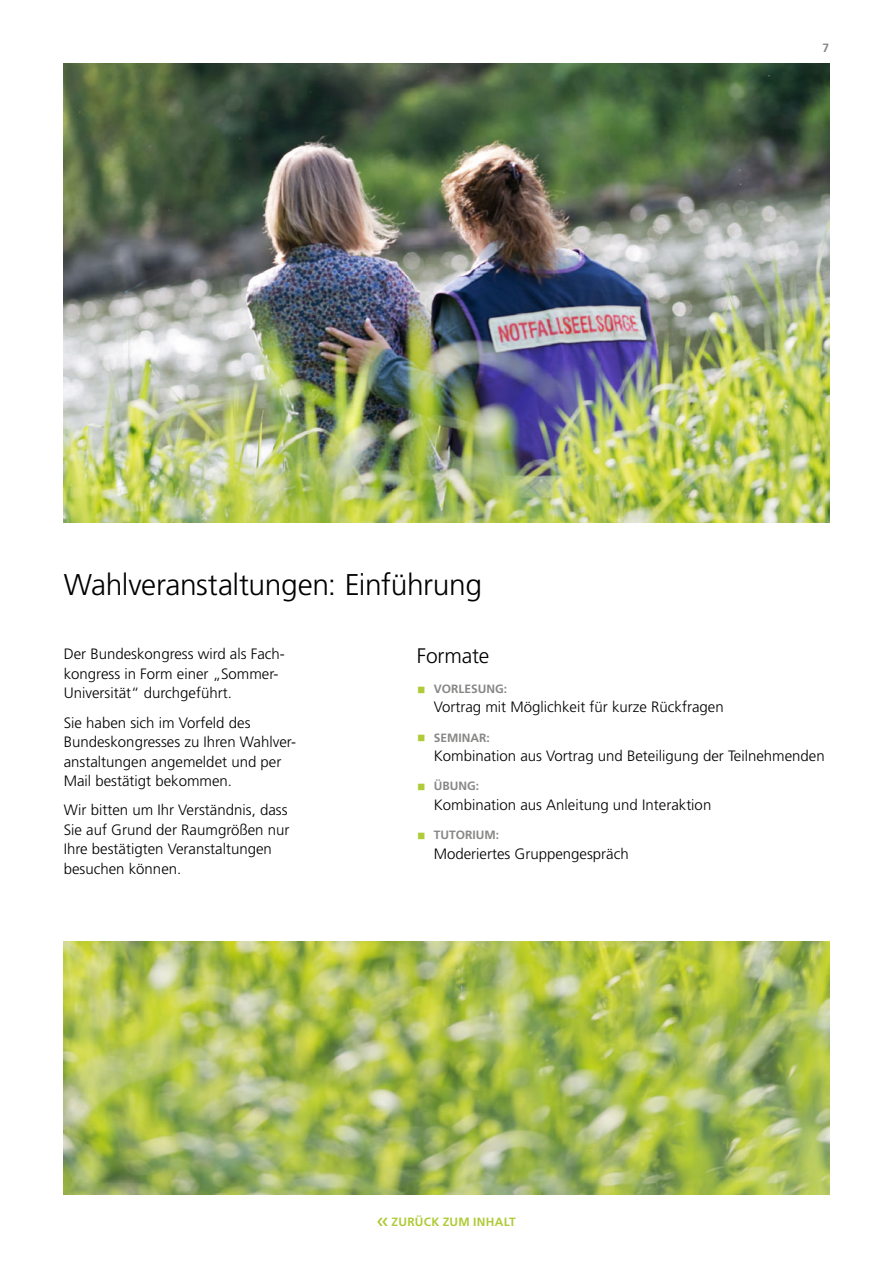
<style>
.page{position:relative;width:893px;height:1263px;background:#fff}
.page>*{position:absolute;margin:0;border:0;box-sizing:border-box;transform-origin:0 0}
.t1{font:300 30px "Frutiger LT Std";letter-spacing:-.015em;color:#000}
.t2{font:300 21px "Frutiger LT Std";letter-spacing:-.01em;color:#000}
.t3{font:300 15px/19.5px "Frutiger LT Std";color:#000}
.t4{font:700 12px "Frutiger LT Std";color:#878786}
.t5{font:700 12px "Frutiger LT Std";letter-spacing:.02em;color:#afcb37}
</style>
<div class="page">
<img style="left:64px;top:64px;width:765px;height:458px">
<img style="left:64px;top:941px;width:765px;height:253px">
<h1 class="t1" style="left:64px;top:570px;width:420px">Wahlveranstaltungen: Einführung</h1>
<p class="t4" style="left:822px;top:41px;width:8px">7</p>
<p class="t3" style="left:64px;top:645px;width:223px">Der Bundeskongress wird als Fach&shy;kongress in Form einer „Sommer-<br>Universität“ durchgeführt.</p>
<p class="t3" style="left:64px;top:713px;width:234px">Sie haben sich im Vorfeld des<br>Bundeskongresses zu Ihren Wahlver&shy;anstaltungen angemeldet und per<br>Mail bestätigt bekommen.</p>
<p class="t3" style="left:64px;top:801px;width:227px">Wir bitten um Ihr Verständnis, dass<br>Sie auf Grund der Raumgrößen nur<br>Ihre bestätigten Veranstaltungen besuchen können.</p>
<h2 class="t2" style="left:417px;top:645px;width:74px">Formate</h2>
<p class="t4" style="left:434px;top:682px;width:75px">VORLESUNG:</p>
<p class="t3" style="left:434px;top:698px;width:292px">Vortrag mit Möglichkeit für kurze Rückfragen</p>
<p class="t4" style="left:434px;top:731px;width:58px">SEMINAR:</p>
<p class="t3" style="left:434px;top:747px;width:392px">Kombination aus Vortrag und Beteiligung der Teilnehmenden</p>
<p class="t4" style="left:434px;top:780px;width:47px">ÜBUNG:</p>
<p class="t3" style="left:434px;top:796px;width:279px">Kombination aus Anleitung und Interaktion</p>
<p class="t4" style="left:434px;top:829px;width:67px">TUTORIUM:</p>
<p class="t3" style="left:434px;top:844px;width:197px">Moderiertes Gruppengespräch</p>
<p class="t5" style="left:391px;top:1215px;width:126px">ZURÜCK ZUM INHALT</p>
</div>
